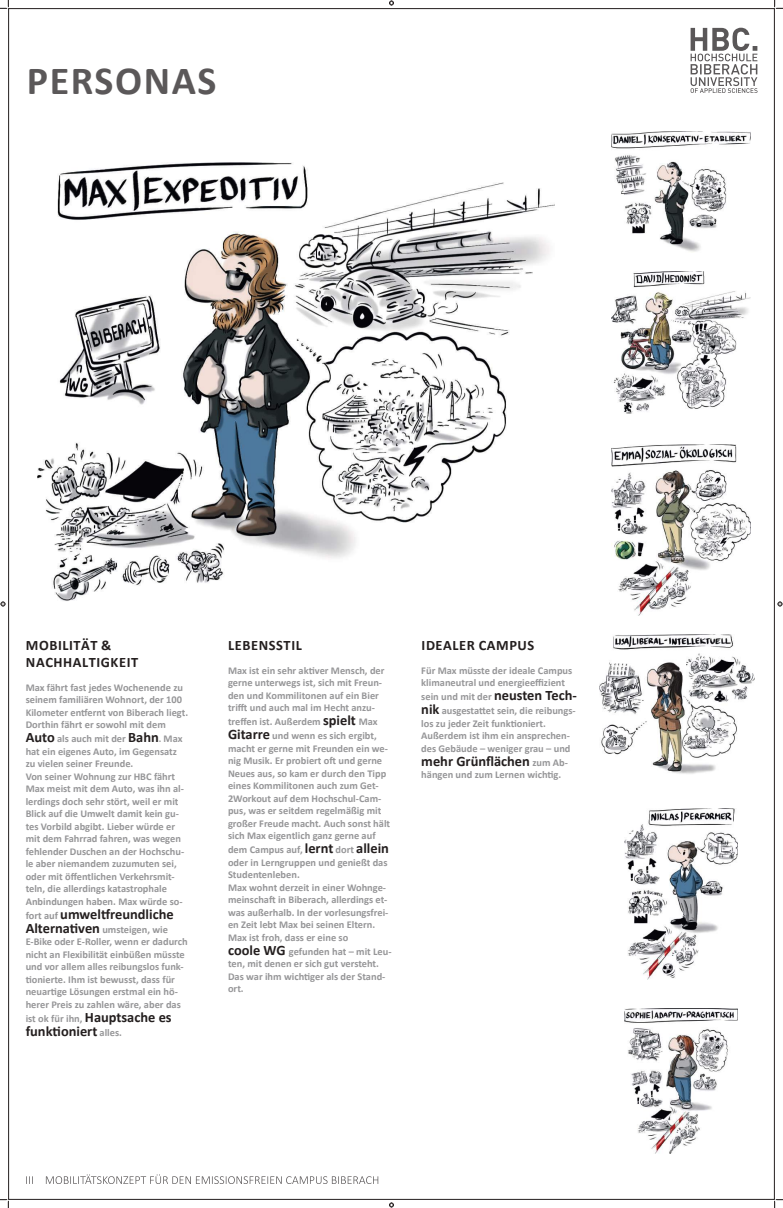
<style>
.page{position:relative;width:783px;height:1208px;background:#fff}
.page>*{position:absolute;margin:0;border:0;box-sizing:border-box;transform-origin:0 0}
.t1{font:700 40px "Calibri";letter-spacing:.04em;color:#5b5859}
.t2{font:700 14.4px "Calibri";color:#241f1f}
.t3{font:700 14.4px/16.8px "Calibri";letter-spacing:.04em;color:#241f1f}
.t4{font:700 10.4px/12.5px "Calibri";color:#969698}
.s1{font-size:14.4px;color:#241f1f}
.s2{font-size:9.6px}
.s3{font-size:10.4px;color:#969698}
</style>
<div class="page">
<img style="left:37px;top:163px;width:517px;height:438px">
<img style="left:611px;top:131px;width:139px;height:121px">
<img style="left:611px;top:271px;width:139px;height:142px">
<img style="left:611px;top:444px;width:139px;height:171px">
<img style="left:599px;top:634px;width:154px;height:140px">
<img style="left:624px;top:808px;width:113px;height:171px">
<img style="left:624px;top:1008px;width:113px;height:144px">
<svg style="left:26px;top:1174px;width:353px;height:9px"></svg>
<svg style="left:690px;top:28px;width:67px;height:65px"></svg>
<svg style="left:0;top:0;width:9px;height:9px"></svg>
<svg style="left:0;top:1199px;width:9px;height:8px"></svg>
<svg style="left:774px;top:0;width:8px;height:9px"></svg>
<svg style="left:774px;top:1199px;width:8px;height:8px"></svg>
<svg style="left:389px;top:1px;width:4px;height:4px"></svg>
<svg style="left:389px;top:1202px;width:4px;height:5px"></svg>
<svg style="left:1px;top:601px;width:4px;height:5px"></svg>
<svg style="left:777px;top:601px;width:5px;height:5px"></svg>
<h1 class="t1" style="left:27px;top:55px;width:191px">PERSONAS</h1>
<h2 class="t3" style="left:26px;top:636px;width:114px">MOBILITÄT &amp;<br>NACHHALTIGKEIT</h2>
<p class="t4" style="left:26px;top:681px;width:164px">Max fährt fast jedes Wochenende zu seinem familiären Wohnort, der 100<br>Kilometer entfernt von Biberach liegt.<br>Dorthin fährt er sowohl mit dem</p>
<p class="t4" style="left:26px;top:732px;width:160px"><span class="s1">Auto</span> als auch mit der <span class="s1">Bahn</span><span class="s2">.</span> Max hat ein eigenes Auto, im Gegensatz zu vielen seiner Freunde.<br>Von seiner Wohnung zur HBC fährt Max meist mit dem Auto, was ihn al&shy;lerdings doch sehr stört, weil er mit Blick auf die Umwelt damit kein gu&shy;tes Vorbild abgibt. Lieber würde er mit dem Fahrrad fahren, was wegen fehlender Duschen an der Hochschu&shy;le aber niemandem zuzumuten sei, oder mit öffentlichen Verkehrsmit&shy;teln, die allerdings katastrophale Anbindungen haben. Max würde so-</p>
<h2 class="t2" style="left:26px;top:904px;width:149px"><span class="s3">fort auf</span> umweltfreundliche</h2>
<p class="t4" style="left:26px;top:922px;width:163px"><span class="s1">Alternativen</span> umsteigen, wie E-Bike oder E-Roller, wenn er dadurch nicht an Flexibilität einbüßen müsste und vor allem alles reibungslos funk&shy;tionierte. Ihm ist bewusst, dass für neuartige Lösungen erstmal ein hö&shy;herer Preis zu zahlen wäre, aber das</p>
<p class="t4" style="left:26px;top:1011px;width:147px">ist ok für ihn, <span class="s1">Hauptsache es</span></p>
<h2 class="t2" style="left:26px;top:1021px;width:98px">funktioniert <span class="s3">alles.</span></h2>
<h2 class="t3" style="left:228px;top:636px;width:75px">LEBENSSTIL</h2>
<p class="t4" style="left:228px;top:664px;width:158px">Max ist ein sehr aktiver Mensch, der gerne unterwegs ist, sich mit Freun&shy;den und Kommilitonen auf ein Bier trifft und auch mal im Hecht anzu-</p>
<p class="t4" style="left:228px;top:715px;width:151px;line-height:14px">treffen ist. Außerdem <span class="s1">spielt</span> Max<br><span class="s1">Gitarre</span> und wenn es sich ergibt,</p>
<p class="t4" style="left:228px;top:742px;width:164px">macht er gerne mit Freunden ein we&shy;nig Musik. Er probiert oft und gerne Neues aus, so kam er durch den Tipp eines Kommilitonen auch zum Get-2Workout auf dem Hochschul-Cam&shy;pus, was er seitdem regelmäßig mit großer Freude macht. Auch sonst hält sich Max eigentlich ganz gerne auf</p>
<p class="t4" style="left:228px;top:843px;width:162px">dem Campus auf, <span class="s1">lernt</span> dort <span class="s1">allein </span>oder in Lerngruppen und genießt das<br>Studentenleben.<br>Max wohnt derzeit in einer Wohnge&shy;meinschaft in Biberach, allerdings et&shy;was außerhalb. In der vorlesungsfrei&shy;en Zeit lebt Max bei seinen Eltern.<br>Max ist froh, dass er eine so</p>
<p class="t4" style="left:228px;top:945px;width:165px"><span class="s1">coole WG</span> gefunden hat – mit Leu&shy;ten, mit denen er sich gut versteht.<br>Das war ihm wichtiger als der Stand&shy;ort.</p>
<h2 class="t3" style="left:421px;top:636px;width:114px">IDEALER CAMPUS</h2>
<p class="t4" style="left:421px;top:664px;width:152px">Für Max müsste der ideale Campus klimaneutral und energieeffizient</p>
<p class="t4" style="left:421px;top:690px;width:157px;line-height:14px">sein und mit der <span class="s1">neusten Tech&shy;nik</span> ausgestattet sein, die reibungs-</p>
<p class="t4" style="left:421px;top:717px;width:151px">los zu jeder Zeit funktioniert.<br>Außerdem ist ihm ein ansprechen&shy;des Gebäude – weniger grau – und</p>
<h2 class="t2" style="left:421px;top:752px;width:148px">mehr Grünflächen <span class="s3">zum Ab-</span></h2>
<p class="t4" style="left:421px;top:768px;width:141px">hängen und zum Lernen wichtig.</p>
</div>
